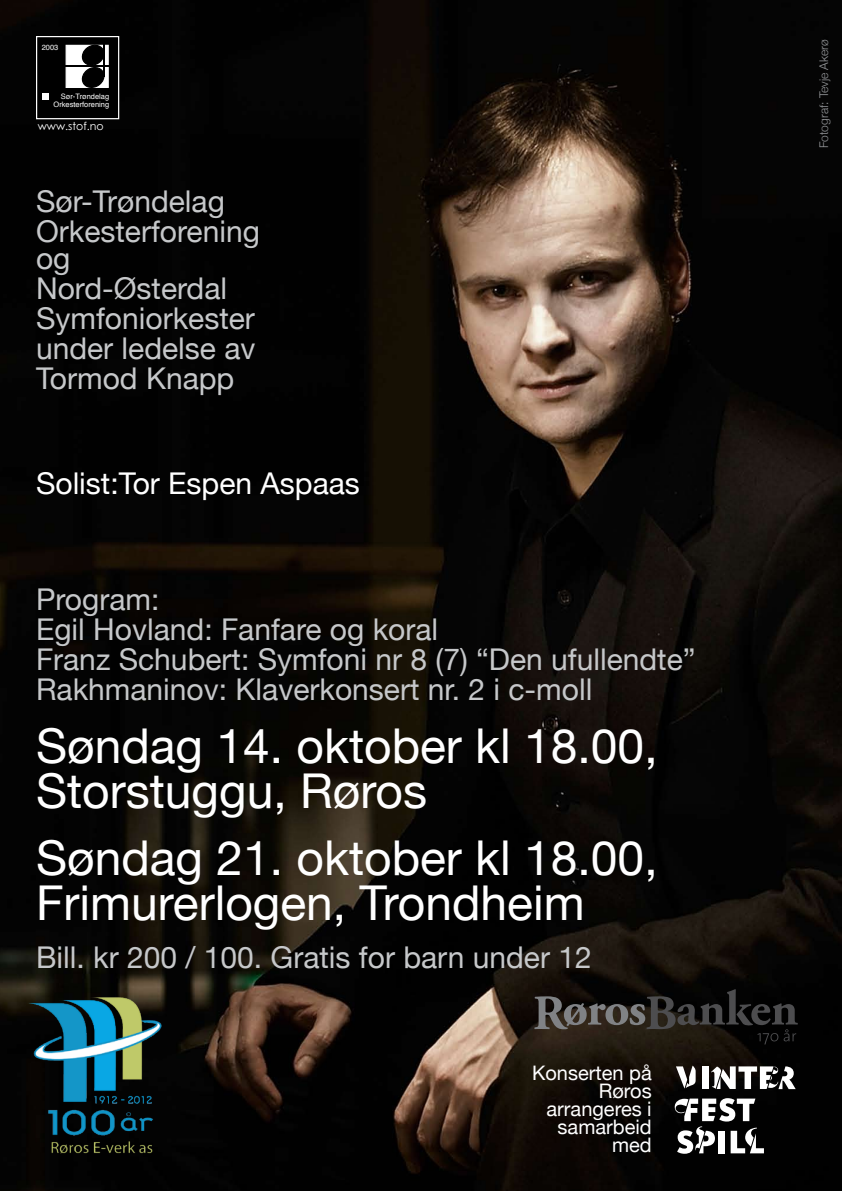
<style>
.page{position:relative;width:842px;height:1191px;background:#fff}
.page>*{position:absolute;margin:0;border:0;box-sizing:border-box;transform-origin:0 0}
.t1{font:48px/45px "Helvetica Neue";color:#fff}
.t2{font:30px/30px "Helvetica Neue";color:#c6c8ca}
.t3{font:30px "Helvetica Neue";color:#fff}
.t4{font:20px/18px "Helvetica Neue";color:#fff;text-align:right}
.t5{font:300 12px "Helvetica Neue";color:#939598}
.t6{font:11px "Century Gothic";color:#fff}
.t7{font:7.5px/9px "Helvetica";color:#fff;text-align:right}
</style>
<div class="page">
<img style="left:0;top:0;width:842px;height:1191px">
<div style="left:37px;top:37px;width:82px;height:82px;background:#000"></div>
<div style="left:36px;top:36px;width:83px;height:83px;border:1px solid #fff"></div>
<div style="left:66px;top:45px;width:43px;height:43px;background:#fff;border:1px solid #fff"></div>
<div style="left:42px;top:93px;width:7px;height:7px;background:#fff"></div>
<svg style="left:81px;top:44px;width:24px;height:44px"></svg>
<hr style="left:103px;top:43px;width:2px;height:34px;background:#000">
<hr style="left:65px;top:65px;width:44px;height:2px;background:#000">
<svg style="left:534px;top:989px;width:264px;height:55px"></svg>
<div style="left:702px;top:1066px;width:7px;height:23px;background:#fff"></div>
<svg style="left:675px;top:1098px;width:89px;height:55px"></svg>
<svg style="left:711px;top:1066px;width:85px;height:23px"></svg>
<svg style="left:676px;top:1065px;width:20px;height:23px"></svg>
<img style="left:24px;top:989px;width:140px;height:166px">
<p class="t7" style="left:42px;top:43px;width:18px">2003</p>
<p class="t5" style="left:814px;top:148px;width:110px;rotate:-90deg">Fotograf: Tevje Akerø</p>
<p class="t7" style="left:54px;top:92px;width:57px">Sør-Trøndelag<br>Orkesterforening</p>
<p class="t6" style="left:38px;top:119px;width:68px">www.stof.no</p>
<p class="t2" style="left:36px;top:185px;width:225px">Sør-Trøndelag<br>Orkesterforening</p>
<p class="t2" style="left:36px;top:242px;width:221px">og<br>Nord-Østerdal<br>Symfoniorkester under ledelse av<br>Tormod Knapp</p>
<p class="t3" style="left:36px;top:457px;width:325px">Solist:Tor Espen Aspaas</p>
<p class="t2" style="left:36px;top:582px;width:661px">Program:<br>Egil Hovland: Fanfare og koral<br>Franz Schubert: Symfoni nr 8 (7) “Den ufullendte” Rakhmaninov: Klaverkonsert nr. 2 i c-moll</p>
<h1 class="t1" style="left:36px;top:719px;width:623px">Søndag 14. oktober kl 18.00,<br>Storstuggu, Røros</h1>
<h1 class="t1" style="left:36px;top:832px;width:623px">Søndag 21. oktober kl 18.00,<br>Frimurerlogen, Trondheim</h1>
<p class="t2" style="left:36px;top:940px;width:557px">Bill. kr 200 / 100. Gratis for barn under 12</p>
<p class="t4" style="left:532px;top:1062px;width:121px">Konserten på<br>Røros arrangeres i samarbeid med</p>
</div>
